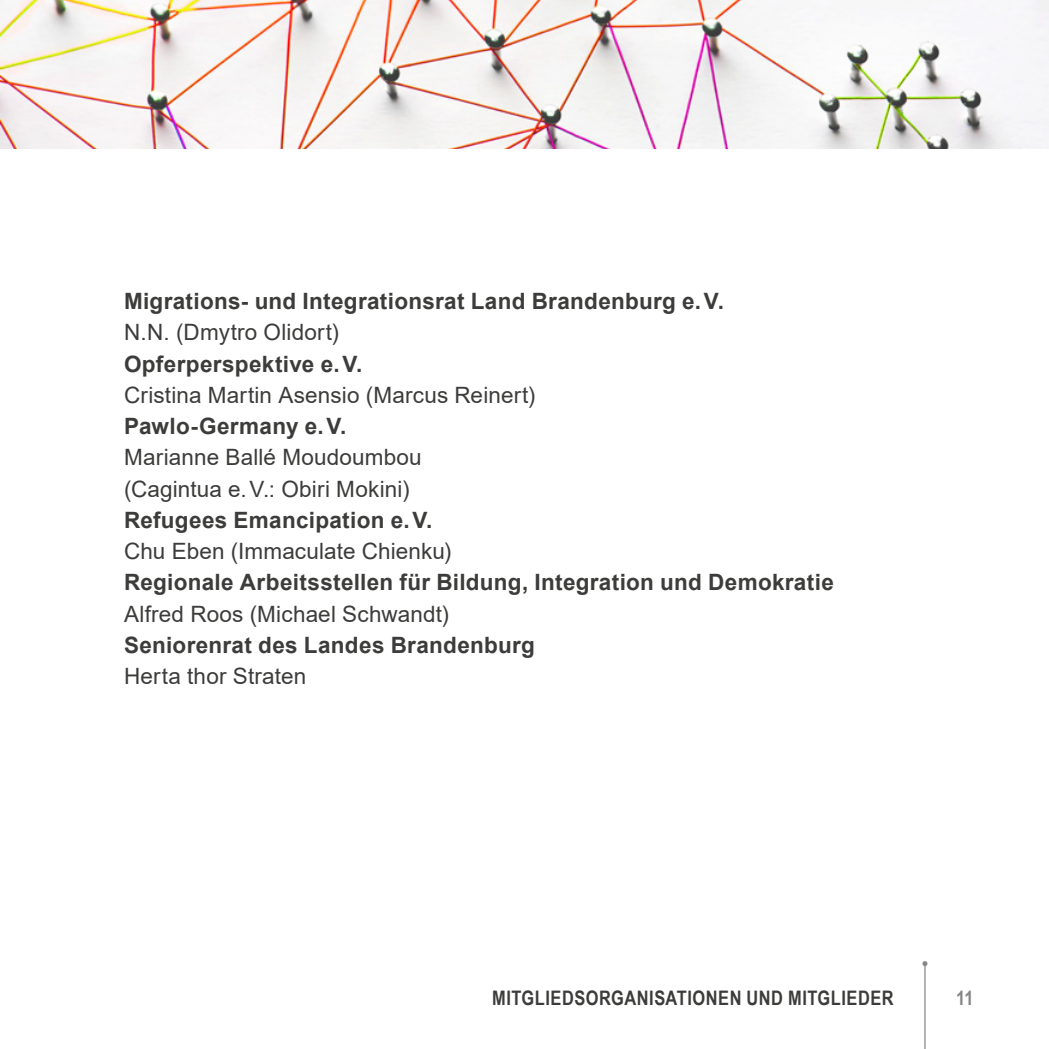
<style>
.page{position:relative;width:1049px;height:1049px;background:#fff}
.page>*{position:absolute;margin:0;border:0;box-sizing:border-box;transform-origin:0 0}
.t1{font:700 22.5px "Arial";letter-spacing:.015em;color:#3c3c3b}
.Namen{font:22.5px "Arial";letter-spacing:.005em;color:#3c3c3b}
.Kapitelunterschrift{font:700 20px "Arial Narrow";letter-spacing:.025em;color:#3c3c3b}
.t2{font:700 20px "Arial Narrow";color:#878787}
</style>
<div class="page">
<hr style="left:924px;top:963px;width:1px;height:86px;background:#878787">
<svg style="left:922px;top:961px;width:5px;height:5px"></svg>
<img style="left:0;top:0;width:1049px;height:149px">
<h3 class="t1" style="left:124px;top:285px;width:601px">Migrations- und Integrationsrat Land Brandenburg e.V.</h3>
<p class="Namen" style="left:124px;top:317px;width:216px">N.N. (Dmytro Olidort)</p>
<h3 class="t1" style="left:124px;top:348px;width:240px">Opferperspektive e.V.</h3>
<p class="Namen" style="left:124px;top:379px;width:413px">Cristina Martin Asensio (Marcus Reinert)</p>
<h3 class="t1" style="left:124px;top:410px;width:224px">Pawlo-Germany e.V.</h3>
<p class="Namen" style="left:124px;top:442px;width:299px">Marianne Ballé Moudoumbou</p>
<p class="Namen" style="left:124px;top:473px;width:287px">(Cagintua e.V.: Obiri Mokini)</p>
<h3 class="t1" style="left:124px;top:504px;width:310px">Refugees Emancipation e.V.</h3>
<p class="Namen" style="left:124px;top:536px;width:329px">Chu Eben (Immaculate Chienku)</p>
<h3 class="t1" style="left:124px;top:567px;width:711px">Regionale Arbeitsstellen für Bildung, Integration und Demokratie</h3>
<p class="Namen" style="left:124px;top:598px;width:326px">Alfred Roos (Michael Schwandt)</p>
<h3 class="t1" style="left:124px;top:629px;width:412px">Seniorenrat des Landes Brandenburg</h3>
<p class="Namen" style="left:124px;top:661px;width:184px">Herta thor Straten</p>
<p class="Kapitelunterschrift" style="left:492px;top:983px;width:403px">MITGLIEDSORGANISATIONEN UND MITGLIEDER</p>
<p class="t2" style="left:956px;top:983px;width:19px">11</p>
</div>
